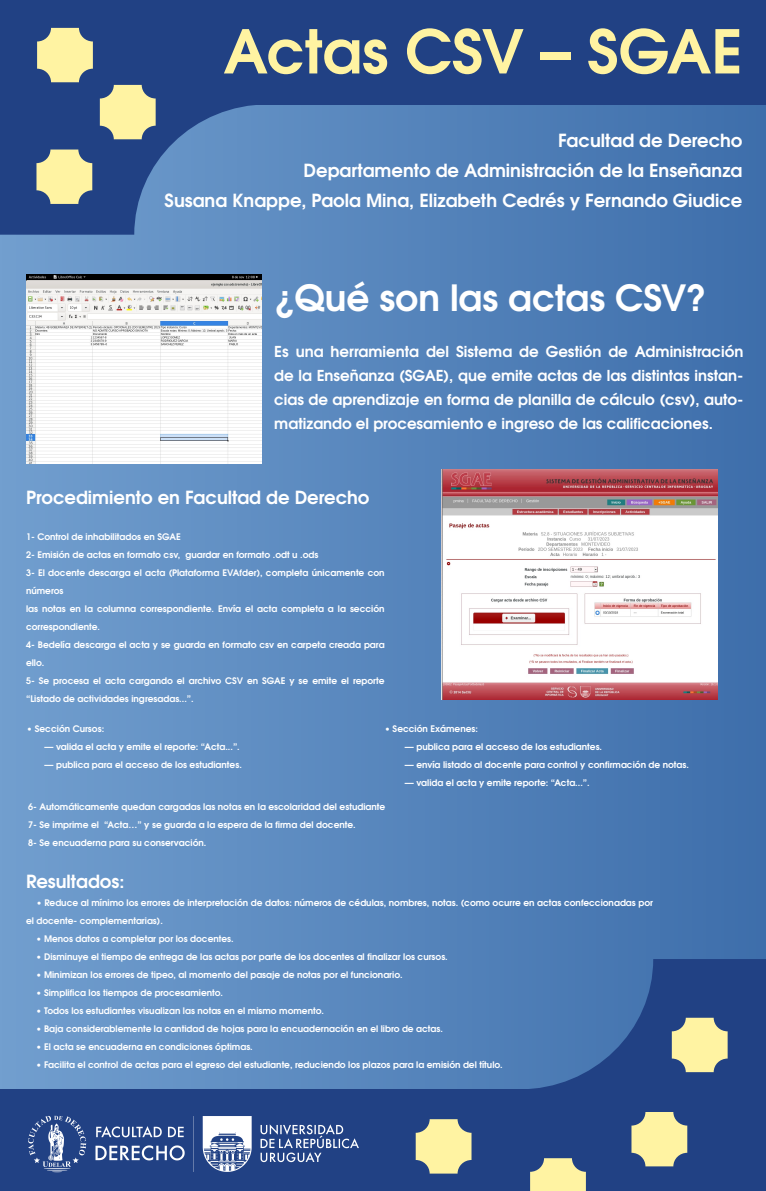
<style>
.page{position:relative;width:766px;height:1191px;background:#fff}
.page>*{position:absolute;margin:0;border:0;box-sizing:border-box;transform-origin:0 0}
.t1{font:600 60px "URW Gothic L";color:#fff3a2}
.t2{font:600 36px "URW Gothic L";color:#fff}
.t3{font:600 18px/30.2px "URW Gothic L";color:#fff;text-align:right}
.t4{font:600 15px/24px "URW Gothic L";color:#fff;text-align:justify}
.t5{font:600 9px/18px "URW Gothic L";color:#fff}
</style>
<div class="page">
<div style="left:0;top:0;width:765px;height:1191px;background:linear-gradient(to right,#719ece,#3d6eab)"></div>
<img style="left:442px;top:469px;width:275px;height:231px">
<img style="left:27px;top:275px;width:234px;height:189px">
<svg style="left:519px;top:959px;width:246px;height:232px;background:#2d5292"></svg>
<div style="left:0;top:1089px;width:577px;height:102px;background:#214184"></div>
<img style="left:28px;top:1115px;width:331px;height:58px">
<svg style="left:0;top:0;width:268px;height:235px;background:#335796"></svg>
<div style="left:210px;top:0;width:555px;height:105px;background:#214184"></div>
<svg style="left:37px;top:28px;width:56px;height:54px;background:#ddd89d"></svg>
<svg style="left:100px;top:85px;width:56px;height:54px;background:#ddd89d"></svg>
<svg style="left:36px;top:149px;width:56px;height:55px;background:#dad59d"></svg>
<svg style="left:671px;top:1017px;width:56px;height:55px;background:#d9d49c"></svg>
<svg style="left:631px;top:1112px;width:56px;height:54px;background:#ddd79d"></svg>
<svg style="left:530px;top:1158px;width:55px;height:33px;background:#dad59d"></svg>
<svg style="left:415px;top:1119px;width:56px;height:54px;background:#dcd79d"></svg>
<h1 class="t1" style="left:223px;top:10px;width:520px">Actas CSV – SGAE</h1>
<h3 class="t3" style="left:165px;top:125px;width:579px">Facultad de Derecho<br>Departamento de Administración de la Enseñanza<br>Susana Knappe, Paola Mina, Elizabeth Cedrés y Fernando Giudice</h3>
<h2 class="t2" style="left:274px;top:273px;width:433px">¿Qué son las actas CSV?</h2>
<p class="t4" style="left:274px;top:339px;width:470px">Es una herramienta del Sistema de Gestión de Administración de la Enseñanza (SGAE), que emite actas de las distintas instan&shy;cias de aprendizaje en forma de planilla de cálculo (csv), auto&shy;matizando el procesamiento e ingreso de las calificaciones.</p>
<h3 class="t3" style="left:26px;top:481px;width:345px">Procedimiento en Facultad de Derecho</h3>
<p class="t5" style="left:26px;top:527px;width:360px">1- Control de inhabilitados en SGAE<br>2- Emisión de actas en formato csv, guardar en formato .odt u .ods<br>3- El docente descarga el acta (Plataforma EVAfder), completa únicamente con números<br>las notas en la columna correspondiente. Envía el acta completa a la sección correspondiente.<br>4- Bedelía descarga el acta y se guarda en formato csv en carpeta creada para ello.<br>5- Se procesa el acta cargando el archivo CSV en SGAE y se emite el reporte “Listado de actividades ingresadas...”.</p>
<p class="t5" style="left:27px;top:719px;width:79px">• Sección Cursos:</p>
<p class="t5" style="left:45px;top:737px;width:197px">— valida el acta y emite el reporte: “Acta...”.</p>
<p class="t5" style="left:45px;top:755px;width:199px">— publica para el acceso de los estudiantes.</p>
<p class="t5" style="left:384px;top:719px;width:95px">• Sección Exámenes:</p>
<p class="t5" style="left:405px;top:737px;width:199px">— publica para el acceso de los estudiantes.</p>
<p class="t5" style="left:405px;top:755px;width:285px">— envía listado al docente para control y confirmación de notas.</p>
<p class="t5" style="left:405px;top:773px;width:186px">— valida el acta y emite reporte: “Acta...”.</p>
<p class="t5" style="left:28px;top:797px;width:358px">6- Automáticamente quedan cargadas las notas en la escolaridad del estudiante<br>7- Se imprime el “Acta…” y se guarda a la espera de la firma del docente.<br>8- Se encuaderna para su conservación.</p>
<h3 class="t3" style="left:26px;top:865px;width:100px">Resultados:</h3>
<p class="t5" style="left:26px;top:893px;width:628px;text-indent:10px">• Reduce al mínimo los errores de interpretación de datos: números de cédulas, nombres, notas. (como ocurre en actas confeccionadas por el docente- complementarias).</p>
<p class="t5" style="left:36px;top:929px;width:199px">• Menos datos a completar por los docentes.</p>
<p class="t5" style="left:36px;top:947px;width:413px">• Disminuye el tiempo de entrega de las actas por parte de los docentes al finalizar los cursos.</p>
<p class="t5" style="left:36px;top:965px;width:368px">• Minimizan los errores de tipeo, al momento del pasaje de notas por el funcionario.</p>
<p class="t5" style="left:36px;top:983px;width:188px">• Simplifica los tiempos de procesamiento.</p>
<p class="t5" style="left:36px;top:1001px;width:289px">• Todos los estudiantes visualizan las notas en el mismo momento.</p>
<p class="t5" style="left:36px;top:1019px;width:408px">• Baja considerablemente la cantidad de hojas para la encuadernación en el libro de actas.</p>
<p class="t5" style="left:36px;top:1037px;width:218px">• El acta se encuaderna en condiciones óptimas.</p>
<p class="t5" style="left:36px;top:1055px;width:468px">• Facilita el control de actas para el egreso del estudiante, reduciendo los plazos para la emisión del título.</p>
</div>
